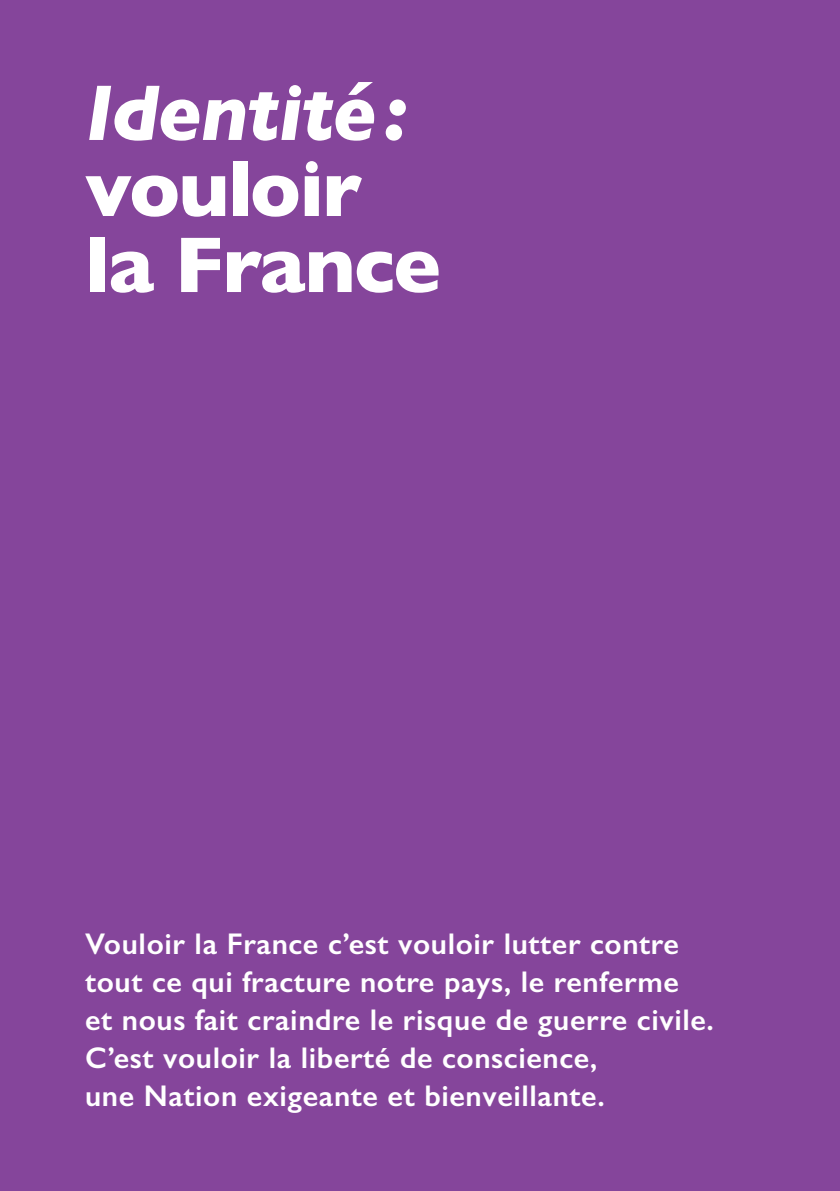
<style>
.page{position:relative;width:840px;height:1191px;background:#fff}
.page>*{position:absolute;margin:0;border:0;box-sizing:border-box;transform-origin:0 0}
.t1{font:700 80px/76px "Gill Sans";letter-spacing:-.02em;color:#fff}
.t2{font:italic 700 80px "Gill Sans";letter-spacing:-.02em;color:#fff}
.t3{font:600 30px/38px "Gill Sans";letter-spacing:.02em;color:#fff}
</style>
<div class="page">
<div style="left:0;top:0;width:839px;height:1191px;background:#85459b"></div>
<h1 class="t2" style="left:85px;top:66px;width:324px">Identité:</h1>
<h1 class="t1" style="left:85px;top:150px;width:357px">vouloir la France</h1>
<p class="t3" style="left:85px;top:924px;width:630px">Vouloir la France c’est vouloir lutter contre tout ce qui fracture notre pays, le renferme<br>et nous fait craindre le risque de guerre civile.<br>C’est vouloir la liberté de conscience,<br>une Nation exigeante et bienveillante.</p>
</div>
